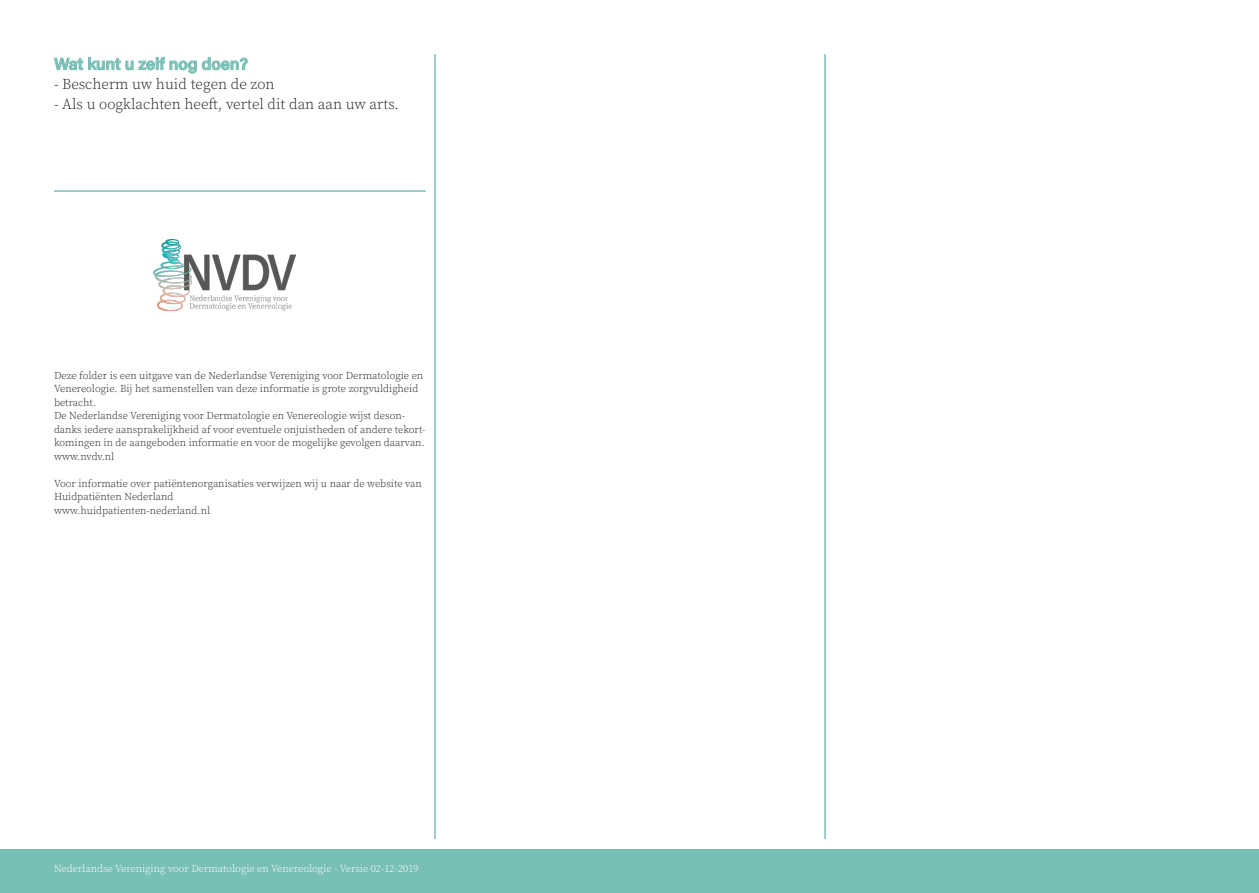
<style>
.page{position:relative;width:1259px;height:893px;background:#fff}
.page>*{position:absolute;margin:0;border:0;box-sizing:border-box;transform-origin:0 0}
.t1{font:600 16.5px "Acumin Pro";color:#78bfb5}
.t2{font:300 15px "Source Serif Pro";color:#231f20}
.t3{font:300 10.5px/13.5px "Source Serif Pro";color:#231f20}
.t4{font:300 10.5px "Source Serif Pro";color:#fff}
</style>
<div class="page">
<img style="left:153px;top:240px;width:142px;height:71px">
<svg style="left:54px;top:57px;width:194px;height:17px"></svg>
<hr style="left:54px;top:190px;width:372px;height:2px;background:#78bfb5">
<hr style="left:434px;top:54px;width:2px;height:785px;background:#78bfb5">
<hr style="left:824px;top:54px;width:2px;height:785px;background:#78bfb5">
<div style="left:0;top:850px;width:1259px;height:43px;background:#78bfb5"></div>
<p class="t1" style="left:54px;top:52px;width:195px">Wat kunt u zelf nog doen?</p>
<p class="t2" style="left:54px;top:74px;width:222px">- Bescherm uw huid tegen de zon</p>
<p class="t2" style="left:54px;top:94px;width:346px">- Als u oogklachten heeft, vertel dit dan aan uw arts.</p>
<p class="t3" style="left:54px;top:368px;width:373px">Deze folder is een uitgave van de Nederlandse Vereniging voor Dermatologie en Venereologie. Bij het samenstellen van deze informatie is grote zorgvuldigheid betracht.<br>De Nederlandse Vereniging voor Dermatologie en Venereologie wijst deson&shy;danks iedere aansprakelijkheid af voor eventuele onjuistheden of andere tekort&shy;komingen in de aangeboden informatie en voor de mogelijke gevolgen daarvan.</p>
<p class="t3" style="left:54px;top:449px;width:62px">www.nvdv.nl</p>
<p class="t3" style="left:54px;top:476px;width:369px">Voor informatie over patiëntenorganisaties verwijzen wij u naar de website van<br>Huidpatiënten Nederland</p>
<p class="t3" style="left:54px;top:503px;width:158px">www.huidpatienten-nederland.nl</p>
<p class="t4" style="left:54px;top:862px;width:366px">Nederlandse Vereniging voor Dermatologie en Venereologie - Versie 02-12-2019</p>
</div>
